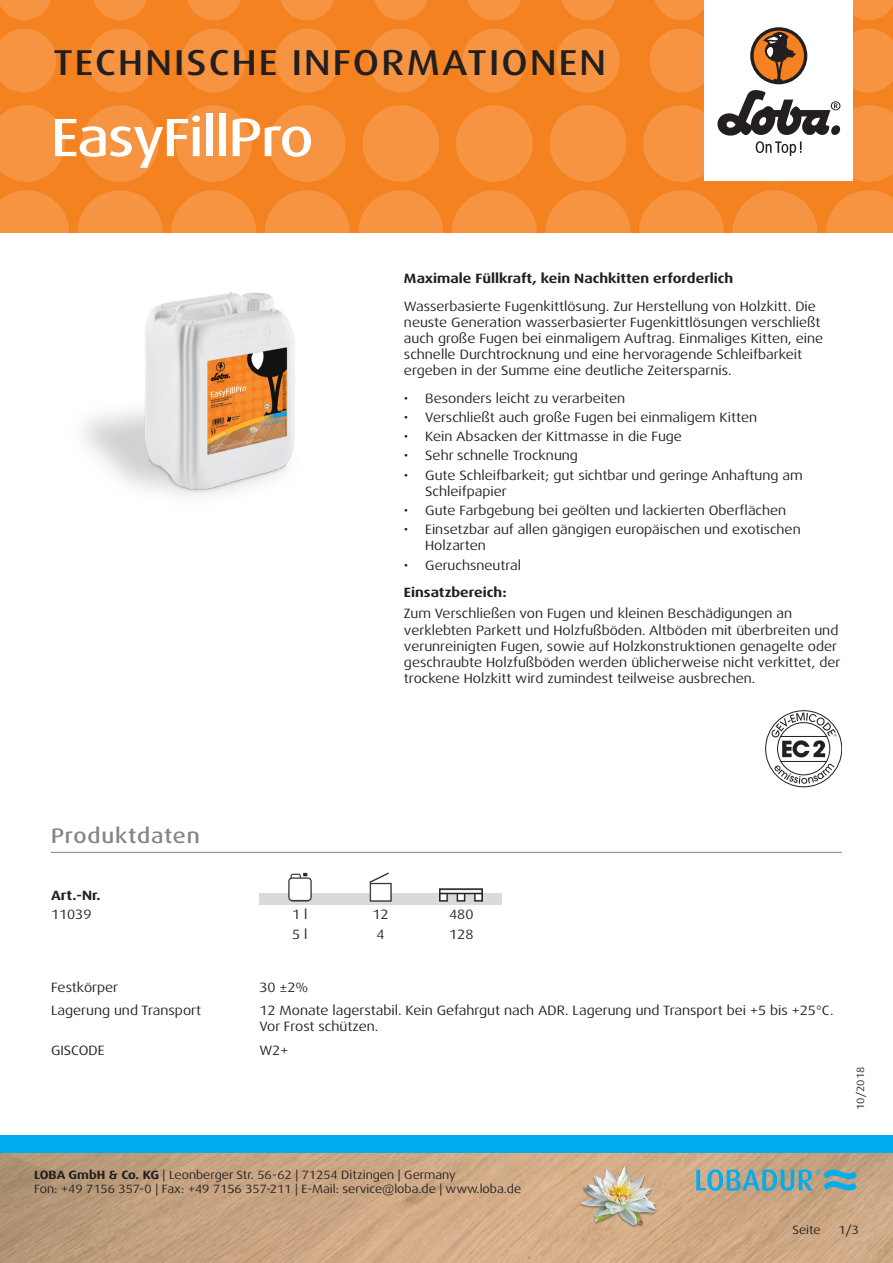
<style>
.page{position:relative;width:893px;height:1263px;background:#fff}
.page>*{position:absolute;margin:0;border:0;box-sizing:border-box;transform-origin:0 0}
.t1{font:500 expanded 54px "Dax Pro";letter-spacing:-.025em;color:#fff}
.t2{font:500 expanded 36px "Dax Pro";letter-spacing:.06em;color:#231f20}
.Titel_grau{font:500 expanded 21px "Dax Pro";letter-spacing:.04em;color:#82858b}
.Text{font:expanded 13.5px/16.2px "Dax Pro";color:#231f20}
.Text_Bold{font:700 expanded 13.5px "Dax Pro";color:#231f20}
.Text_zentriert{font:expanded 13.5px "Dax Pro";color:#231f20}
.t3{font:expanded 12px/14.4px "Dax Pro";color:#231f20}
.t4{font:expanded 10.5px "Dax Pro";color:#231f20}
.s1{font-weight:700}
</style>
<div class="page">
<div style="left:0;top:0;width:893px;height:233px;background:#f58220"></div>
<svg style="left:0;top:190px;width:69px;height:43px"></svg>
<svg style="left:78px;top:190px;width:85px;height:85px;fill:#f69441"></svg>
<svg style="left:171px;top:190px;width:85px;height:85px;fill:#f69441"></svg>
<svg style="left:265px;top:190px;width:85px;height:85px;fill:#f69441"></svg>
<svg style="left:358px;top:190px;width:85px;height:85px;fill:#f69441"></svg>
<svg style="left:545px;top:190px;width:85px;height:85px;fill:#f69441"></svg>
<svg style="left:452px;top:190px;width:85px;height:85px;fill:#f69441"></svg>
<svg style="left:732px;top:190px;width:85px;height:85px;fill:#f69441"></svg>
<svg style="left:639px;top:190px;width:85px;height:85px;fill:#f69441"></svg>
<svg style="left:826px;top:190px;width:67px;height:43px"></svg>
<svg style="left:0;top:105px;width:65px;height:77px"></svg>
<svg style="left:82px;top:105px;width:76px;height:77px"></svg>
<svg style="left:175px;top:105px;width:77px;height:77px"></svg>
<svg style="left:269px;top:105px;width:76px;height:77px"></svg>
<svg style="left:456px;top:105px;width:77px;height:77px"></svg>
<svg style="left:362px;top:105px;width:77px;height:77px"></svg>
<svg style="left:550px;top:105px;width:76px;height:77px"></svg>
<svg style="left:0;top:29px;width:56px;height:63px"></svg>
<svg style="left:182px;top:29px;width:64px;height:63px"></svg>
<svg style="left:88px;top:29px;width:64px;height:63px"></svg>
<svg style="left:275px;top:29px;width:64px;height:63px"></svg>
<svg style="left:462px;top:29px;width:64px;height:63px"></svg>
<svg style="left:369px;top:29px;width:64px;height:63px"></svg>
<svg style="left:556px;top:29px;width:64px;height:63px"></svg>
<svg style="left:0;top:0;width:51px;height:20px"></svg>
<svg style="left:187px;top:0;width:53px;height:20px"></svg>
<svg style="left:468px;top:0;width:53px;height:20px"></svg>
<svg style="left:655px;top:0;width:49px;height:20px"></svg>
<svg style="left:93px;top:0;width:54px;height:20px"></svg>
<svg style="left:374px;top:0;width:54px;height:20px"></svg>
<svg style="left:281px;top:0;width:53px;height:20px"></svg>
<svg style="left:561px;top:0;width:54px;height:20px"></svg>
<svg style="left:853px;top:0;width:40px;height:20px"></svg>
<img style="left:0;top:1152px;width:893px;height:111px">
<div style="left:0;top:1135px;width:893px;height:17px;background:#00aeef"></div>
<div style="left:704px;top:0;width:149px;height:181px;background:#fff"></div>
<svg style="left:643px;top:28px;width:250px;height:154px"></svg>
<img style="left:578px;top:1161px;width:82px;height:81px">
<svg style="left:696px;top:1169px;width:161px;height:22px;background:#74a7ae"></svg>
<hr style="left:51px;top:852px;width:791px;height:1px;background:#82858b">
<img style="left:259px;top:872px;width:243px;height:22px">
<img style="left:259px;top:894px;width:243px;height:10px">
<img style="left:83px;top:272px;width:239px;height:224px">
<svg style="left:765px;top:710px;width:77px;height:77px"></svg>
<h2 class="t2" style="left:53px;top:40px;width:554px">TECHNISCHE INFORMATIONEN</h2>
<p class="t1" style="left:51px;top:103px;width:264px">EasyFillPro</p>
<p class="Titel_grau" style="left:51px;top:823px;width:150px">Produktdaten</p>
<p class="Text_Bold" style="left:404px;top:269px;width:331px">Maximale Füllkraft, kein Nachkitten erforderlich</p>
<p class="Text" style="left:404px;top:298px;width:421px">Wasserbasierte Fugenkittlösung. Zur Herstellung von Holzkitt. Die neuste Generation wasserbasierter Fugenkittlösungen verschließt auch große Fugen bei einmaligem Auftrag. Einmaliges Kitten, eine schnelle Durchtrocknung und eine hervoragende Schleifbarkeit ergeben in der Summe eine deutliche Zeitersparnis.</p>
<p class="Text" style="left:404px;top:390px;width:223px">• Besonders leicht zu verarbeiten</p>
<p class="Text" style="left:404px;top:409px;width:355px">• Verschließt auch große Fugen bei einmaligem Kitten</p>
<p class="Text" style="left:404px;top:429px;width:280px">• Kein Absacken der Kittmasse in die Fuge</p>
<p class="Text" style="left:404px;top:448px;width:176px">• Sehr schnelle Trocknung</p>
<p class="Text" style="left:425px;top:467px;width:379px;text-indent:-21px">• Gute Schleifbarkeit; gut sichtbar und geringe Anhaftung am<br>Schleifpapier</p>
<p class="Text" style="left:404px;top:502px;width:384px">• Gute Farbgebung bei geölten und lackierten Oberflächen</p>
<p class="Text" style="left:425px;top:521px;width:377px;text-indent:-21px">• Einsetzbar auf allen gängigen europäischen und exotischen<br>Holzarten</p>
<p class="Text" style="left:404px;top:557px;width:119px">• Geruchsneutral</p>
<p class="Text_Bold" style="left:404px;top:584px;width:104px">Einsatzbereich:</p>
<p class="Text" style="left:404px;top:606px;width:438px">Zum Verschließen von Fugen und kleinen Beschädigungen an verklebten Parkett und Holzfußböden. Altböden mit überbreiten und verunreinigten Fugen, sowie auf Holzkonstruktionen genagelte oder geschraubte Holzfußböden werden üblicherweise nicht verkittet, der trockene Holzkitt wird zumindest teilweise ausbrechen.</p>
<p class="Text_Bold" style="left:51px;top:887px;width:51px">Art.-Nr.</p>
<p class="Text" style="left:51px;top:907px;width:42px">11039</p>
<p class="Text_zentriert" style="left:292px;top:906px;width:17px">1 l</p>
<p class="Text_zentriert" style="left:372px;top:906px;width:18px">12</p>
<p class="Text_zentriert" style="left:449px;top:906px;width:26px">480</p>
<p class="Text_zentriert" style="left:292px;top:925px;width:17px">5 l</p>
<p class="Text_zentriert" style="left:377px;top:925px;width:10px">4</p>
<p class="Text_zentriert" style="left:449px;top:925px;width:26px">128</p>
<p class="Text" style="left:51px;top:979px;width:69px">Festkörper</p>
<p class="Text" style="left:259px;top:979px;width:50px">30 ±2%</p>
<p class="Text" style="left:51px;top:1002px;width:152px">Lagerung und Transport</p>
<p class="Text" style="left:259px;top:1002px;width:576px">12 Monate lagerstabil. Kein Gefahrgut nach ADR. Lagerung und Transport bei +5 bis +25°C.<br>Vor Frost schützen.</p>
<p class="Text" style="left:51px;top:1042px;width:55px">GISCODE</p>
<p class="Text" style="left:259px;top:1042px;width:30px">W2+</p>
<p class="t3" style="left:34px;top:1167px;width:489px"><span class="s1">LOBA GmbH &amp; Co. KG</span> | Leonberger Str. 56-62 | 71254 Ditzingen | Germany<br>Fon: +49 7156 357-0 | Fax: +49 7156 357-211 | E-Mail: service@loba.de | www.loba.de</p>
<p class="t4" style="left:854px;top:1110px;width:45px;rotate:-90deg">10/2018</p>
<p class="t3" style="left:792px;top:1223px;width:30px">Seite</p>
<p class="t3" style="left:838px;top:1223px;width:22px">1/3</p>
</div>
